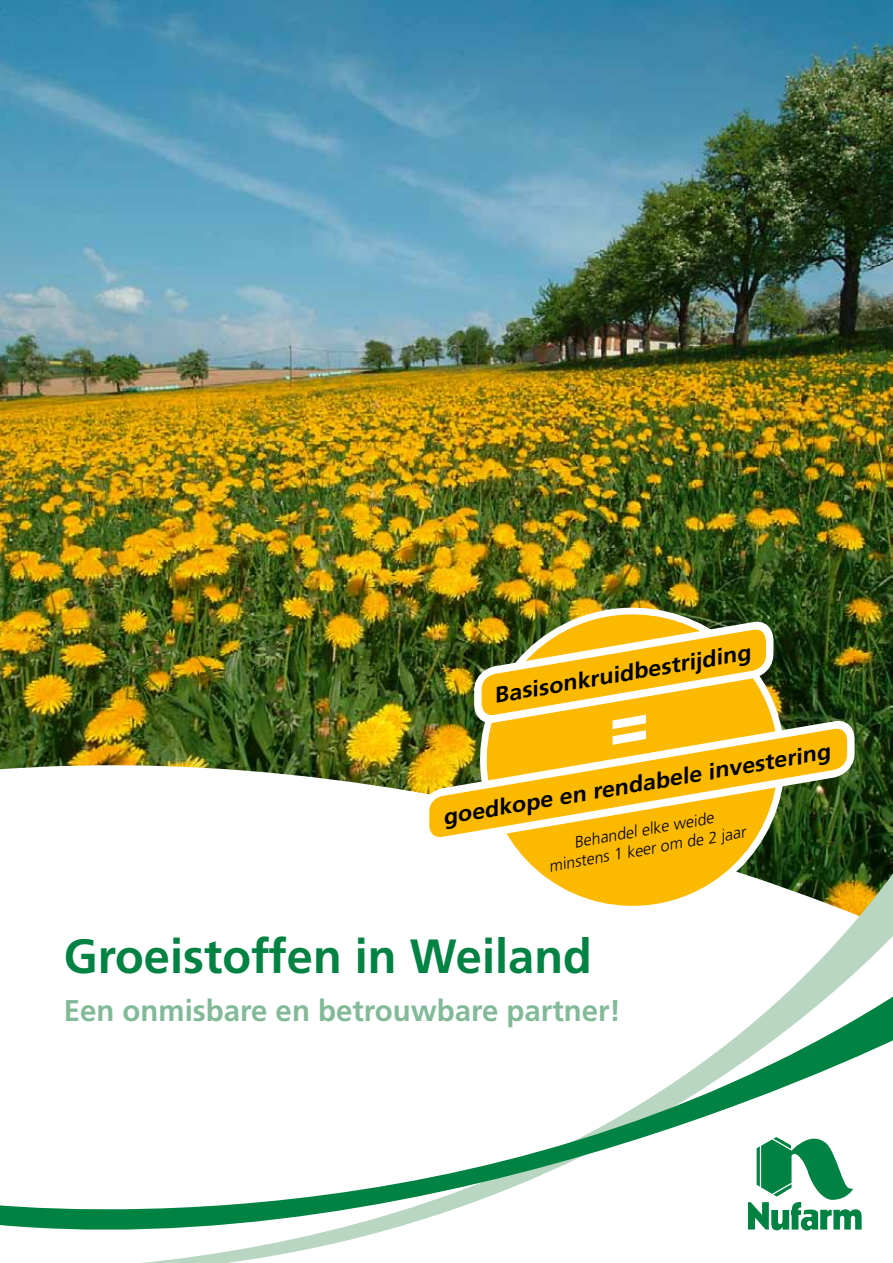
<style>
.page{position:relative;width:893px;height:1263px;background:#fff}
.page>*{position:absolute;margin:0;border:0;box-sizing:border-box;transform-origin:0 0}
.t1{font:700 48px "Frutiger";color:#008243}
.t2{font:700 30px "Frutiger";color:#82ba98}
.t3{font:italic 700 22.2px "Frutiger";color:#000;scale:1.06 1}
.t4{font:italic 300 16.05px/19.4px "Frutiger";color:#000;text-align:center}
</style>
<div class="page">
<img style="left:0;top:0;width:893px;height:731px">
<img style="left:0;top:731px;width:893px;height:107px">
<svg style="left:794px;top:838px;width:99px;height:140px"></svg>
<svg style="left:0;top:978px;width:893px;height:285px"></svg>
<svg style="left:748px;top:1134px;width:126px;height:96px"></svg>
<svg style="left:471px;top:599px;width:323px;height:307px"></svg>
<svg style="left:418px;top:713px;width:440px;height:139px"></svg>
<svg style="left:470px;top:614px;width:307px;height:131px"></svg>
<p class="t3" style="left:492px;top:683px;width:247px;rotate:-10deg">Basisonkruidbestrijding</p>
<p class="t3" style="left:441px;top:805px;width:372px;rotate:-10deg">goedkope en rendabele investering</p>
<p class="t4" style="left:544px;top:837px;width:201px;rotate:-10deg">Behandel elke weide minstens 1 keer om de 2 jaar</p>
<h1 class="t1" style="left:64px;top:928px;width:530px">Groeistoffen in Weiland</h1>
<h2 class="t2" style="left:64px;top:993px;width:559px">Een onmisbare en betrouwbare partner!</h2>
</div>
